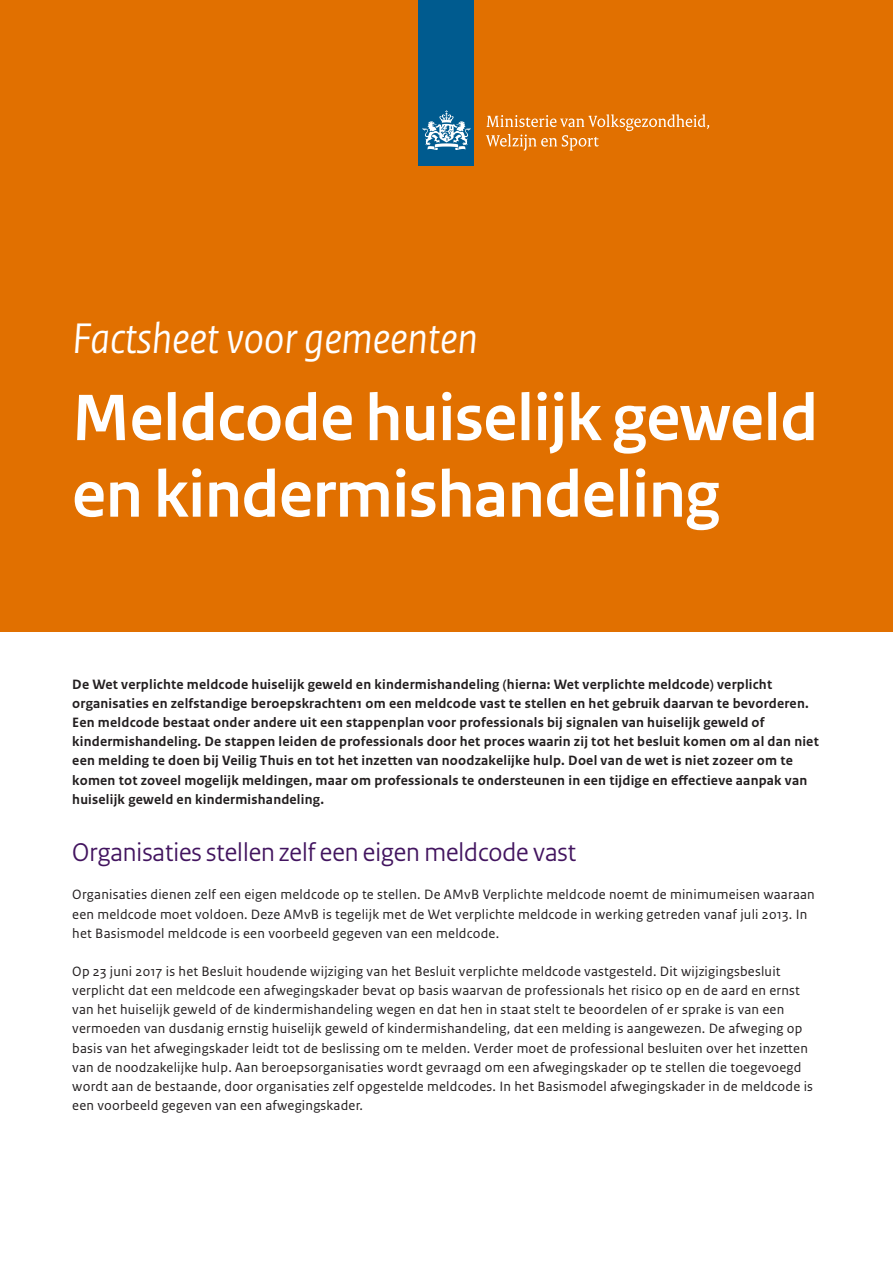
<style>
.page{position:relative;width:893px;height:1263px;background:#fff}
.page>*{position:absolute;margin:0;border:0;box-sizing:border-box;transform-origin:0 0}
.vws_11_-_Plat{font:700 69px "Rijksoverheid Sans Heading";color:#fff}
.vws_01_-_Titel_Sans{font:italic 45px "Rijksoverheid Sans Heading";color:#fff}
.vws_07_-_Tussenkop_e{font:27px "Rijksoverheid Sans Heading";color:#42145f}
.vws_11_-_Plat-2{font:14.25px/19.2px "Rijksoverheid Sans Text";letter-spacing:.015em;color:#231f20}
.vws_11_-_Plat-3{font:700 14.25px/19.2px "Rijksoverheid Sans Text";letter-spacing:.015em;color:#231f20}
</style>
<div class="page">
<hr style="left:0;top:631px;width:1px;height:632px;background:#e17000">
<div style="left:0;top:0;width:893px;height:631px;background:#e17000"></div>
<div style="left:419px;top:0;width:55px;height:166px;background:#005b8f"></div>
<svg style="left:423px;top:110px;width:47px;height:40px"></svg>
<svg style="left:486px;top:114px;width:223px;height:37px"></svg>
<p class="vws_01_-_Titel_Sans" style="left:72px;top:313px;width:407px">Factsheet voor gemeenten</p>
<p class="vws_11_-_Plat" style="left:72px;top:379px;width:747px">Meldcode huiselijk geweld</p>
<p class="vws_11_-_Plat" style="left:72px;top:455px;width:649px">en kindermishandeling</p>
<p class="vws_11_-_Plat-3" style="left:72px;top:675px;width:738px">De Wet verplichte meldcode huiselijk geweld en kindermishandeling (hierna: Wet verplichte meldcode) verplicht organisaties en zelfstandige beroepskrachten1 om een meldcode vast te stellen en het gebruik daarvan te bevorderen.</p>
<p class="vws_11_-_Plat-3" style="left:72px;top:713px;width:748px">Een meldcode bestaat onder andere uit een stappenplan voor professionals bij signalen van huiselijk geweld of kindermishandeling. De stappen leiden de professionals door het proces waarin zij tot het besluit komen om al dan niet een melding te doen bij Veilig Thuis en tot het inzetten van noodzakelijke hulp. Doel van de wet is niet zozeer om te komen tot zoveel mogelijk meldingen, maar om professionals te ondersteunen in een tijdige en effectieve aanpak van huiselijk geweld en kindermishandeling.</p>
<p class="vws_07_-_Tussenkop_e" style="left:72px;top:837px;width:505px">Organisaties stellen zelf een eigen meldcode vast</p>
<p class="vws_11_-_Plat-2" style="left:72px;top:885px;width:744px">Organisaties dienen zelf een eigen meldcode op te stellen. De AMvB Verplichte meldcode noemt de minimumeisen waaraan een meldcode moet voldoen. Deze AMvB is tegelijk met de Wet verplichte meldcode in werking getreden vanaf juli 2013. In het Basismodel meldcode is een voorbeeld gegeven van een meldcode.</p>
<p class="vws_11_-_Plat-2" style="left:72px;top:962px;width:742px">Op 23 juni 2017 is het Besluit houdende wijziging van het Besluit verplichte meldcode vastgesteld. Dit wijzigingsbesluit verplicht dat een meldcode een afwegingskader bevat op basis waarvan de professionals het risico op en de aard en ernst van het huiselijk geweld of de kindermishandeling wegen en dat hen in staat stelt te beoordelen of er sprake is van een vermoeden van dusdanig ernstig huiselijk geweld of kindermishandeling, dat een melding is aangewezen. De afweging op basis van het afwegingskader leidt tot de beslissing om te melden. Verder moet de professional besluiten over het inzetten van de noodzakelijke hulp. Aan beroepsorganisaties wordt gevraagd om een afwegingskader op te stellen die toegevoegd wordt aan de bestaande, door organisaties zelf opgestelde meldcodes. In het Basismodel afwegingskader in de meldcode is een voorbeeld gegeven van een afwegingskader.</p>
</div>
